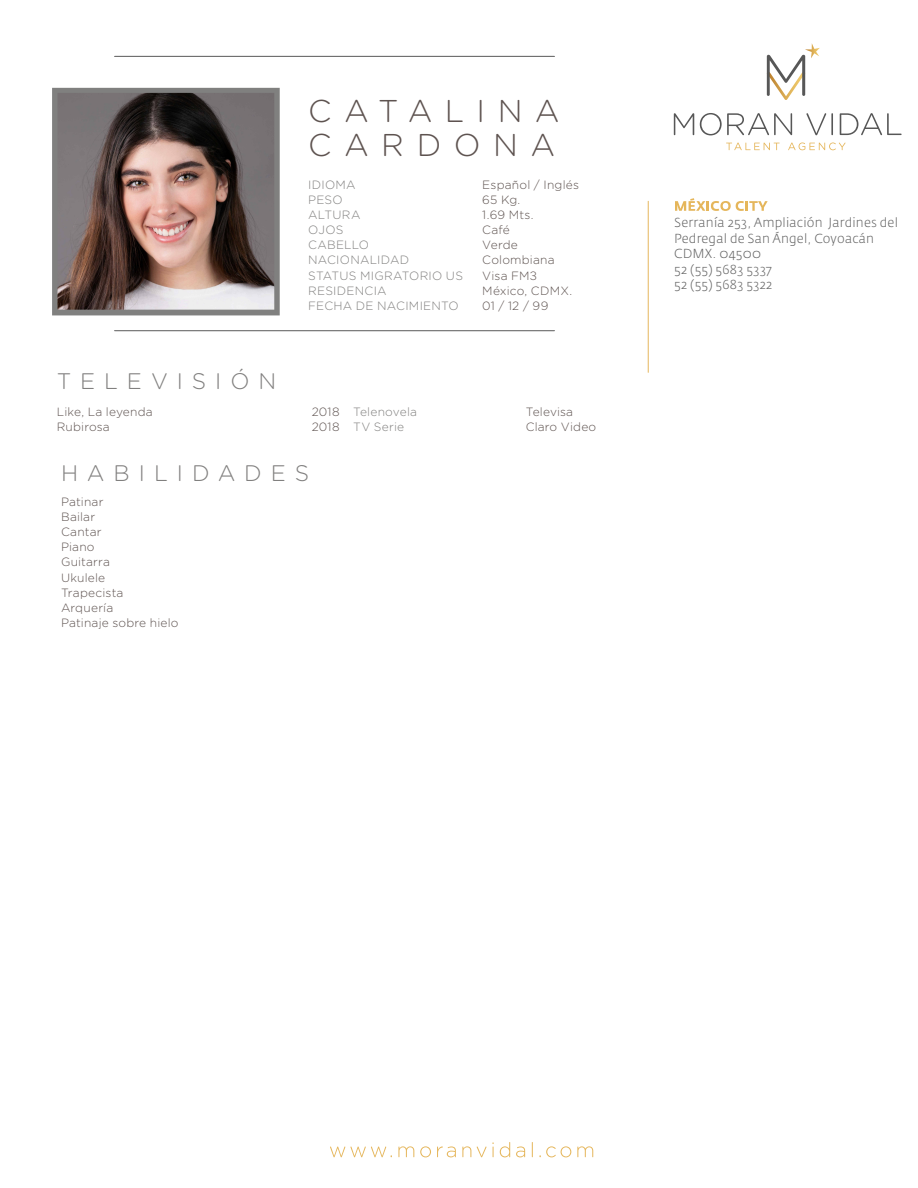
<style>
.page{position:relative;width:918px;height:1188px;background:#fff}
.page>*{position:absolute;margin:0;border:0;box-sizing:border-box;transform-origin:0 0}
.t1{font:300 31.5px/34.5px "Gotham Rounded";letter-spacing:.39em;color:#5e5350}
.t2{font:300 22.5px "Gotham Rounded";letter-spacing:.395em;color:#81807f}
.t3{font:300 12.9px/15.6px "Fedra Sans Std";letter-spacing:.015em;color:#626262}
.t4{font:300 12px/15.1px "Gotham Rounded";letter-spacing:.015em;color:#5e5350}
.t5{font:300 12px/15.1px "Gotham Rounded";letter-spacing:.02em;color:#81807f}
</style>
<div class="page">
<svg style="left:52px;top:88px;width:228px;height:227px;background:#7c6b67"></svg>
<hr style="left:648px;top:201px;width:1px;height:172px;background:#e5b65b">
<svg style="left:114px;top:56px;width:441px;height:1px"></svg>
<svg style="left:114px;top:330px;width:441px;height:1px"></svg>
<svg style="left:674px;top:113px;width:20px;height:22px"></svg>
<svg style="left:700px;top:113px;width:92px;height:22px"></svg>
<svg style="left:806px;top:113px;width:20px;height:22px"></svg>
<hr style="left:831px;top:113px;width:2px;height:22px;background:#575757">
<svg style="left:840px;top:113px;width:62px;height:22px"></svg>
<svg style="left:726px;top:143px;width:54px;height:7px"></svg>
<svg style="left:788px;top:143px;width:57px;height:7px"></svg>
<svg style="left:767px;top:43px;width:53px;height:57px"></svg>
<svg style="left:330px;top:1147px;width:62px;height:10px"></svg>
<svg style="left:398px;top:1146px;width:16px;height:11px"></svg>
<svg style="left:420px;top:1146px;width:11px;height:11px"></svg>
<svg style="left:437px;top:1146px;width:19px;height:11px"></svg>
<svg style="left:462px;top:1146px;width:9px;height:11px"></svg>
<svg style="left:477px;top:1142px;width:17px;height:15px"></svg>
<svg style="left:500px;top:1142px;width:10px;height:15px"></svg>
<svg style="left:516px;top:1146px;width:9px;height:11px"></svg>
<svg style="left:532px;top:1142px;width:1px;height:15px"></svg>
<svg style="left:539px;top:1146px;width:32px;height:11px"></svg>
<svg style="left:577px;top:1146px;width:16px;height:11px"></svg>
<svg style="left:675px;top:198px;width:93px;height:13px"></svg>
<h1 class="t1" style="left:308px;top:92px;width:253px">CATALINA<br>CARDONA</h1>
<h2 class="t2" style="left:57px;top:366px;width:221px">TELEVISIÓN</h2>
<p class="t4" style="left:57px;top:403px;width:98px">Like, La leyenda<br>Rubirosa</p>
<p class="t5" style="left:308px;top:176px;width:156px">IDIOMA<br>PESO<br>ALTURA<br>OJOS<br>CABELLO<br>NACIONALIDAD<br>STATUS MIGRATORIO US<br>RESIDENCIA<br>FECHA DE NACIMIENTO</p>
<p class="t4" style="left:482px;top:176px;width:98px">Español / Inglés<br>65 Kg.<br>1.69 Mts.<br>Café<br>Verde<br>Colombiana<br>Visa FM3<br>México, CDMX.<br>01 / 12 / 99</p>
<p class="t4" style="left:312px;top:403px;width:29px">2018<br>2018</p>
<p class="t5" style="left:353px;top:403px;width:65px">Telenovela<br>TV Serie</p>
<p class="t4" style="left:526px;top:403px;width:72px">Televisa<br>Claro Video</p>
<h2 class="t2" style="left:61px;top:458px;width:250px">HABILIDADES</h2>
<p class="t4" style="left:61px;top:493px;width:119px">Patinar<br>Bailar<br>Cantar<br>Piano<br>Guitarra<br>Ukulele<br>Trapecista<br>Arquería<br>Patinaje sobre hielo</p>
<p class="t3" style="left:674px;top:215px;width:225px">Serranía 253, Ampliación Jardines del<br>Pedregal de San Ángel, Coyoacán<br>CDMX. 04500<br>52 (55) 5683 5337<br>52 (55) 5683 5322</p>
</div>
